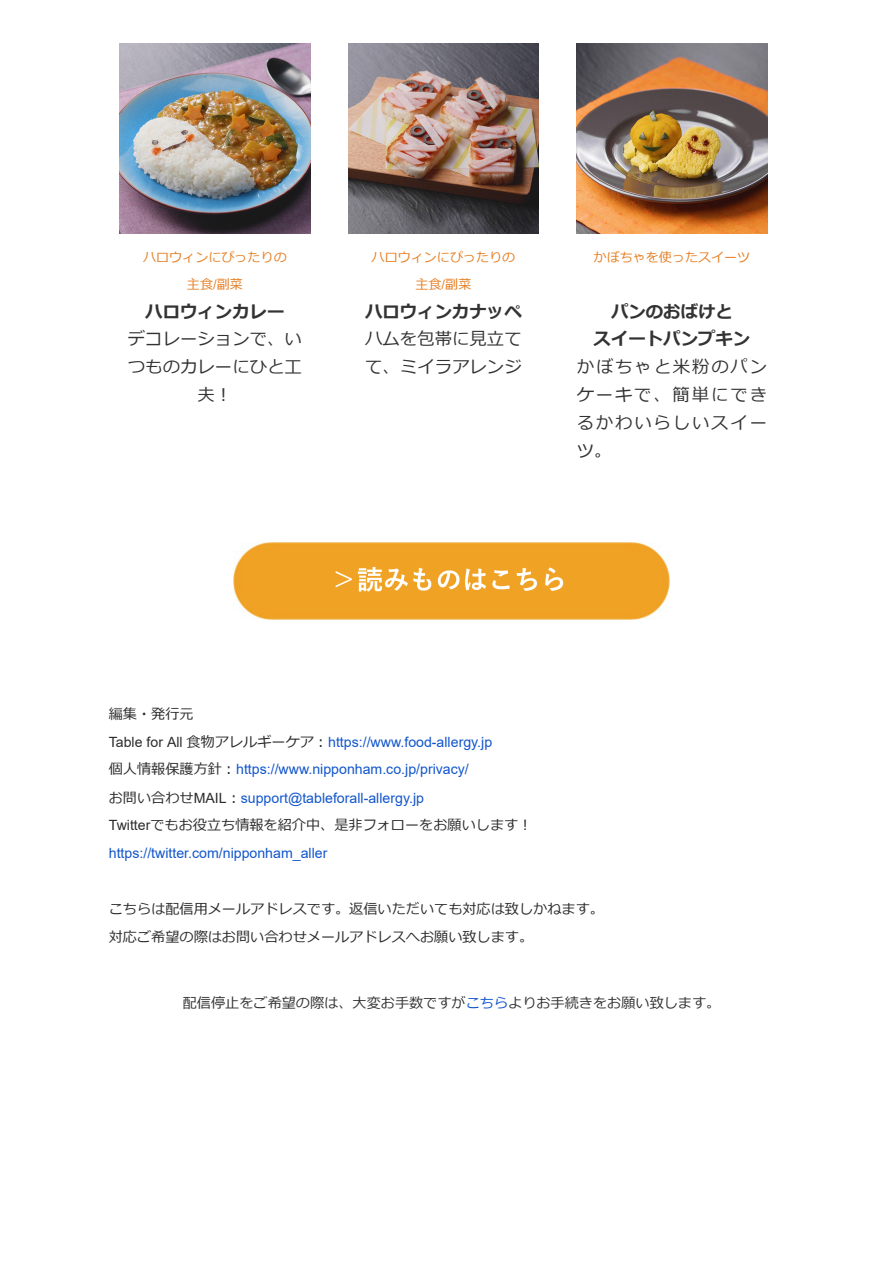
<style>
.page{position:relative;width:893px;height:1263px;background:#fff}
.page>*{position:absolute;margin:0;border:0;box-sizing:border-box;transform-origin:0 0}
.t1{font:17.4px/28.3px "Meiryo";color:#333;text-align:center}
.t2{font:700 17.4px/27.2px "Meiryo";color:#333;text-align:center}
.t3{font:14.1px/27.8px "Arial";color:#15c}
.t4{font:14.1px/28.3px "Meiryo";color:#2c2c2c}
.t5{font:14.1px "Meiryo";color:#333}
.t6{font:13.05px/27.2px "Meiryo";color:#e67e22;text-align:center}
.s1{font-family:"Arial"}
.s2{color:#2c2c2c}
.s3{font-family:"Meiryo";color:#2c2c2c}
.s4{color:#15c}
</style>
<div class="page">
<img style="left:120px;top:44px;width:190px;height:190px">
<img style="left:348px;top:44px;width:190px;height:190px">
<img style="left:576px;top:44px;width:191px;height:190px">
<img style="left:234px;top:543px;width:435px;height:77px">
<p class="t6" style="left:143px;top:244px;width:145px">ハロウィンにぴったりの主食<span class="s1">/</span>副菜</p>
<p class="t2" style="left:145px;top:299px;width:141px">ハロウィンカレー</p>
<p class="t1" style="left:128px;top:325px;width:176px">デコレーションで、いつものカレーにひと工夫︕</p>
<p class="t6" style="left:371px;top:244px;width:145px">ハロウィンにぴったりの主食<span class="s1">/</span>副菜</p>
<p class="t2" style="left:365px;top:299px;width:158px">ハロウィンカナッペ</p>
<p class="t1" style="left:365px;top:325px;width:158px;text-align:left">ハムを包帯に見立てて、ミイラアレンジ</p>
<p class="t6" style="left:593px;top:244px;width:158px">かぼちゃを使ったスイーツ</p>
<p class="t2" style="left:593px;top:299px;width:158px">パンのおばけと<br>スイートパンプキン</p>
<p class="t1" style="left:576px;top:354px;width:192px;line-height:27.9px;text-align:justify">かぼちゃと米粉のパンケーキで、簡単にできるかわいらしいスイーツ。</p>
<p class="t4" style="left:109px;top:700px;width:86px">編集・発行元</p>
<p class="t3" style="left:109px;top:728px;width:385px"><span class="s2">Table for All</span> <span class="s3">食物アレルギーケア︓</span>https://www.food-allergy.jp<span class="s3">個人情報保護方針︓</span>https://www.nipponham.co.jp/privacy/<br><span class="s3">お問い合わせ</span><span class="s2">MAIL</span><span class="s3">︓</span>support@tableforall-allergy.jp</p>
<p class="t4" style="left:109px;top:811px;width:425px"><span class="s1">Twitter</span>でもお役立ち情報を紹介中、是非フォローをお願いします︕</p>
<p class="t3" style="left:109px;top:839px;width:220px">https://twitter.com/nipponham_aller</p>
<p class="t4" style="left:109px;top:895px;width:496px">こちらは配信用メールアドレスです。返信いただいても対応は致しかねます。対応ご希望の際はお問い合わせメールアドレスへお願い致します。</p>
<p class="t5" style="left:183px;top:993px;width:539px">配信停止をご希望の際は、大変お手数ですが<span class="s4">こちら</span>よりお手続きをお願い致します。</p>
</div>
